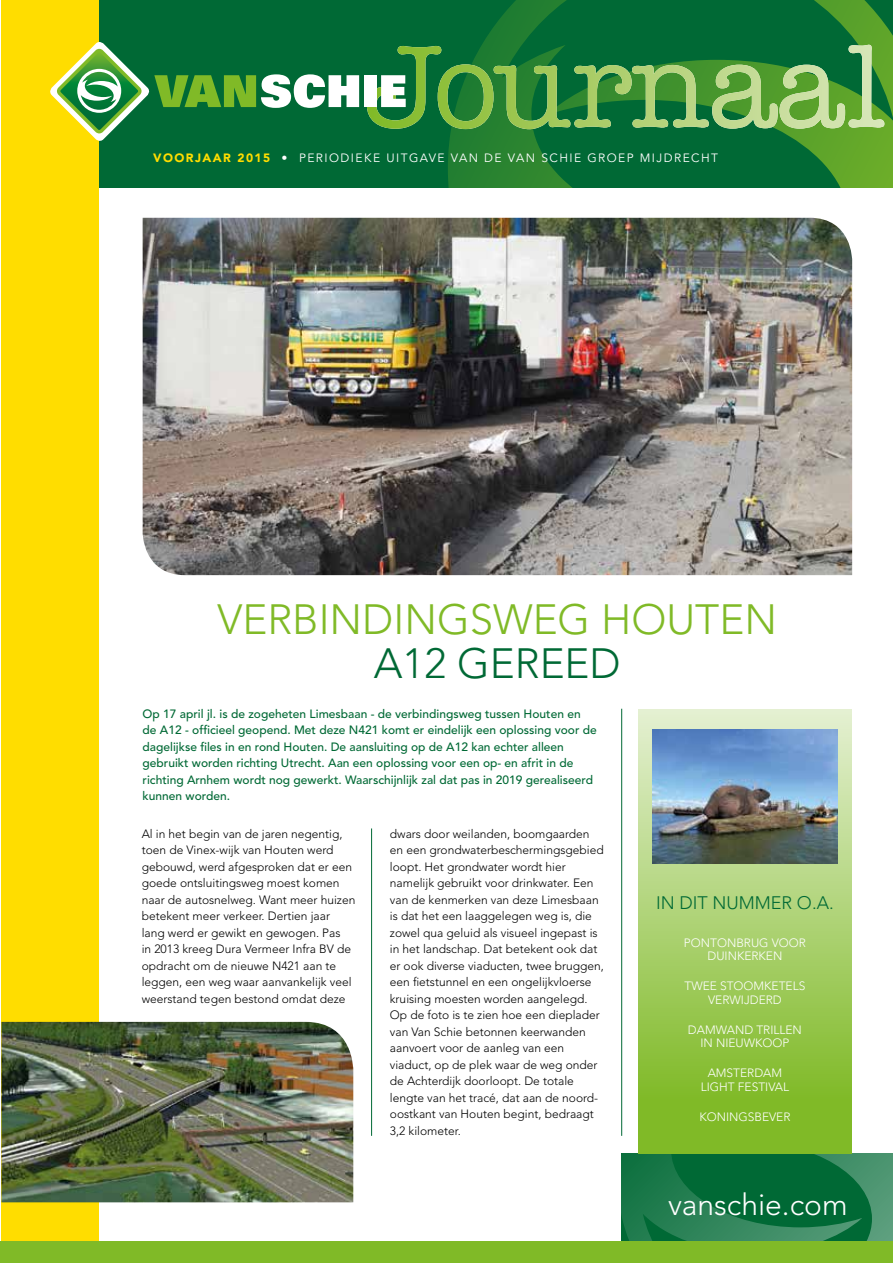
<style>
.page{position:relative;width:893px;height:1263px;background:#fff}
.page>*{position:absolute;margin:0;border:0;box-sizing:border-box;transform-origin:0 0}
.t1{font:300 42px "Avenir";color:#80ba27}
.t2{font:300 42px "Avenir";color:#006935}
.t3{font:300 30px "Avenir";color:#fff}
.t4{font:300 18px "Avenir";color:#006935}
.t5{font:300 12px/16.5px "Avenir";color:#000}
.t6{font:500 12px/16.5px "Avenir";color:#006935}
.t7{font:300 12px/13.5px "Avenir";color:#fff;text-align:center}
.t8{font:12px "Avenir";letter-spacing:.12em;color:#fff}
.s1{font-weight:900;color:#fd0}
.s2{font-weight:900}
</style>
<div class="page">
<div style="left:99px;top:0;width:794px;height:188px;background:#006935"></div>
<svg style="left:448px;top:0;width:445px;height:188px"></svg>
<div style="left:1px;top:0;width:98px;height:1263px;background:#fd0"></div>
<svg style="left:618px;top:1032px;width:275px;height:210px;background:#308558"></svg>
<div style="left:638px;top:930px;width:255px;height:223px;background:#fff"></div>
<div style="left:638px;top:709px;width:214px;height:444px;background:linear-gradient(to bottom,#e3f0d0,#76b416)"></div>
<hr style="left:371px;top:828px;width:1px;height:308px;background:#006935">
<svg style="left:50px;top:42px;width:309px;height:99px"></svg>
<div style="left:364px;top:75px;width:13px;height:32px;background:#fff"></div>
<svg style="left:367px;top:45px;width:517px;height:84px"></svg>
<img style="left:143px;top:218px;width:709px;height:357px">
<hr style="left:621px;top:709px;width:1px;height:427px;background:#006935">
<img style="left:652px;top:729px;width:185px;height:135px">
<img style="left:1px;top:1022px;width:352px;height:180px">
<div style="left:0;top:1242px;width:893px;height:21px;background:#80ba27"></div>
<p class="t8" style="left:153px;top:151px;width:566px"><span class="s1">VOORJAAR 2015</span> <span class="s2">•</span> PERIODIEKE UITGAVE VAN DE VAN SCHIE GROEP MIJDRECHT</p>
<h1 class="t1" style="left:218px;top:595px;width:561px">VERBINDINGSWEG HOUTEN</h1>
<h1 class="t2" style="left:374px;top:639px;width:248px">A12 GEREED</h1>
<p class="t6" style="left:143px;top:706px;width:456px">Op 17 april jl. is de zogeheten Limesbaan - de verbindingsweg tussen Houten en de A12 - officieel geopend. Met deze N421 komt er eindelijk een oplossing voor de dagelijkse files in en rond Houten. De aansluiting op de A12 kan echter alleen gebruikt worden richting Utrecht. Aan een oplossing voor een op- en afrit in de richting Arnhem wordt nog gewerkt. Waarschijnlijk zal dat pas in 2019 gerealiseerd kunnen worden.</p>
<p class="t5" style="left:142px;top:825px;width:215px">Al in het begin van de jaren negentig, toen de Vinex-wijk van Houten werd gebouwd, werd afgesproken dat er een goede ontsluitingsweg moest komen naar de autosnelweg. Want meer huizen betekent meer verkeer. Dertien jaar lang werd er gewikt en gewogen. Pas<br>in 2013 kreeg Dura Vermeer Infra BV de opdracht om de nieuwe N421 aan te leggen, een weg waar aanvankelijk veel weerstand tegen bestond omdat deze</p>
<p class="t5" style="left:390px;top:825px;width:216px">dwars door weilanden, boomgaarden en een grondwaterbeschermingsgebied loopt. Het grondwater wordt hier namelijk gebruikt voor drinkwater. Een van de kenmerken van deze Limesbaan is dat het een laaggelegen weg is, die zowel qua geluid als visueel ingepast is in het landschap. Dat betekent ook dat er ook diverse viaducten, twee bruggen, een fietstunnel en een ongelijkvloerse kruising moesten worden aangelegd.<br>Op de foto is te zien hoe een dieplader van Van Schie betonnen keerwanden aanvoert voor de aanleg van een viaduct, op de plek waar de weg onder de Achterdijk doorloopt. De totale lengte van het tracé, dat aan de noord&shy;oostkant van Houten begint, bedraagt 3,2 kilometer.</p>
<h3 class="t4" style="left:656px;top:892px;width:179px">IN DIT NUMMER O.A.</h3>
<p class="t7" style="left:684px;top:936px;width:124px">PONTONBRUG VOOR<br>DUINKERKEN</p>
<p class="t7" style="left:684px;top:979px;width:122px">TWEE STOOMKETELS<br>VERWIJDERD</p>
<p class="t7" style="left:688px;top:1023px;width:116px">DAMWAND TRILLEN<br>IN NIEUWKOOP</p>
<p class="t7" style="left:701px;top:1066px;width:90px">AMSTERDAM<br>LIGHT FESTIVAL</p>
<p class="t7" style="left:699px;top:1110px;width:93px">KONINGSBEVER</p>
<h2 class="t3" style="left:668px;top:1187px;width:181px">vanschie.com</h2>
</div>
